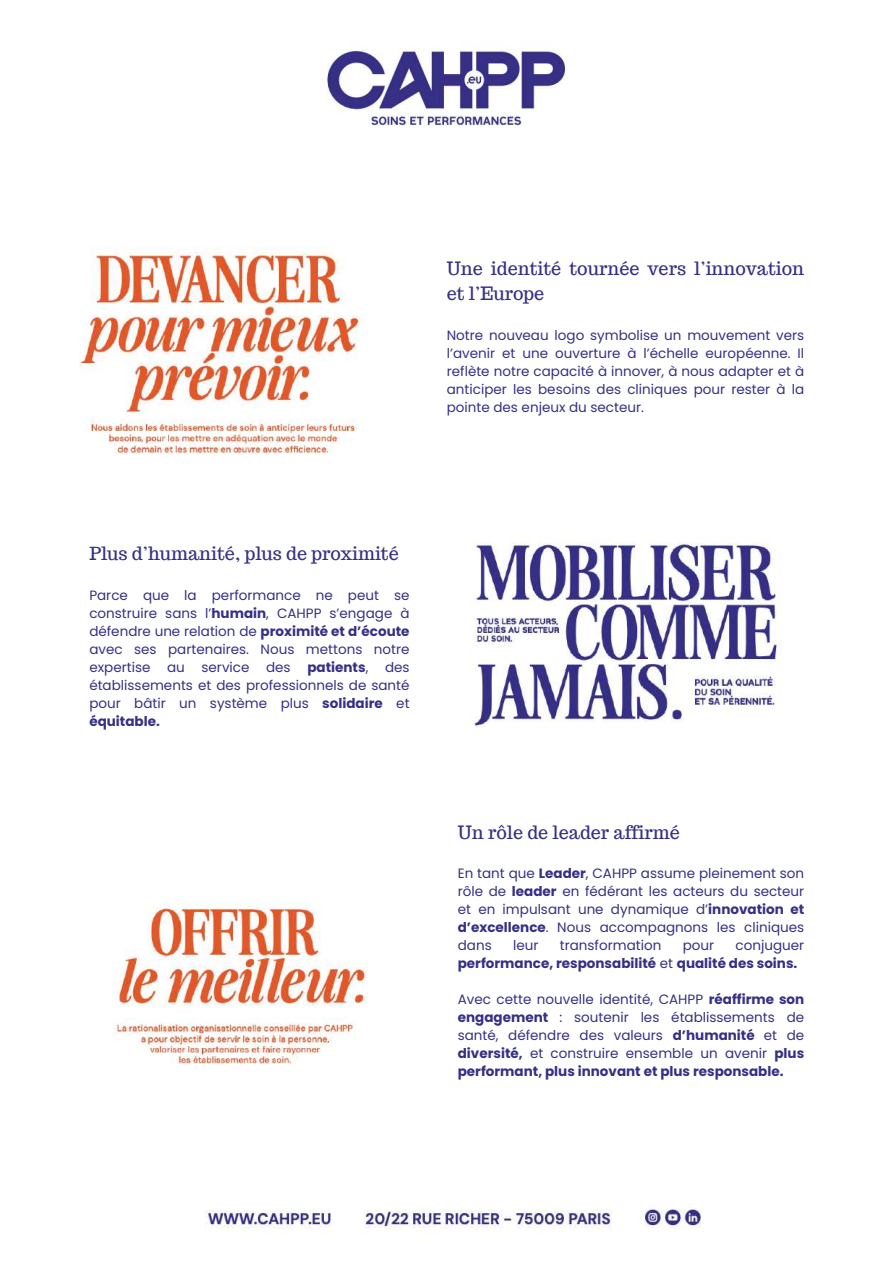
<style>
.page{position:relative;width:894px;height:1264px;background:#fff}
.page>*{position:absolute;margin:0;border:0;box-sizing:border-box;transform-origin:0 0}
.t1{font:18px/24.8px "Trocchi";color:#353085}
.t2{font:13.5px/18px "Poppins";color:#353085;text-align:justify}
.t3{font:700 13.5px/18px "Poppins";color:#353085}
.s1{font-weight:700}
.s2{font-weight:400}
</style>
<div class="page">
<img style="left:79px;top:246px;width:283px;height:208px">
<img style="left:113px;top:902px;width:255px;height:162px">
<img style="left:469px;top:537px;width:312px;height:196px">
<img style="left:327px;top:43px;width:241px;height:83px">
<img style="left:205px;top:1209px;width:496px;height:26px">
<h1 class="t1" style="left:446px;top:256px;width:359px">Une identité tournée vers l’innovation et l’Europe</h1>
<p class="t2" style="left:446px;top:326px;width:359px">Notre nouveau logo symbolise un mouvement vers l’avenir et une ouverture à l’échelle européenne. Il reflète notre capacité à innover, à nous adapter et à anticiper les besoins des cliniques pour rester à la pointe des enjeux du secteur.</p>
<h1 class="t1" style="left:89px;top:541px;width:311px">Plus d’humanité, plus de proximité</h1>
<p class="t2" style="left:89px;top:586px;width:321px">Parce que la performance ne peut se construire sans l’<span class="s1">humain</span>, CAHPP s’engage à défendre une relation de <span class="s1">proximité et d’écoute </span>avec ses partenaires. Nous mettons notre expertise au service des <span class="s1">patients</span>, des établissements et des professionnels de santé pour bâtir un système plus <span class="s1">solidaire</span> et <span class="s1">équitable.</span></p>
<h1 class="t1" style="left:457px;top:819px;width:223px">Un rôle de leader affirmé</h1>
<p class="t2" style="left:457px;top:864px;width:348px">En tant que <span class="s1">Leader</span>, CAHPP assume pleinement son rôle de <span class="s1">leader</span> en fédérant les acteurs du secteur et en impulsant une dynamique d’<span class="s1">innovation et d’excellence</span>. Nous accompagnons les cliniques dans</p>
<p class="t2" style="left:513px;top:936px;width:27px">leur</p>
<p class="t2" style="left:559px;top:936px;width:103px">transformation</p>
<p class="t2" style="left:682px;top:936px;width:33px">pour</p>
<p class="t3" style="left:457px;top:936px;width:348px;text-indent:278px"><span class="s2">conjuguer </span>performance, responsabilité <span class="s2">et</span> qualité des soins.</p>
<p class="t2" style="left:457px;top:990px;width:348px">Avec cette nouvelle identité, CAHPP <span class="s1">réaffirme son engagement</span> : soutenir les établissements de santé, défendre des valeurs <span class="s1">d’humanité</span> et de <span class="s1">diversité,</span> et construire ensemble un avenir <span class="s1">plus performant, plus innovant et plus responsable.</span></p>
</div>
